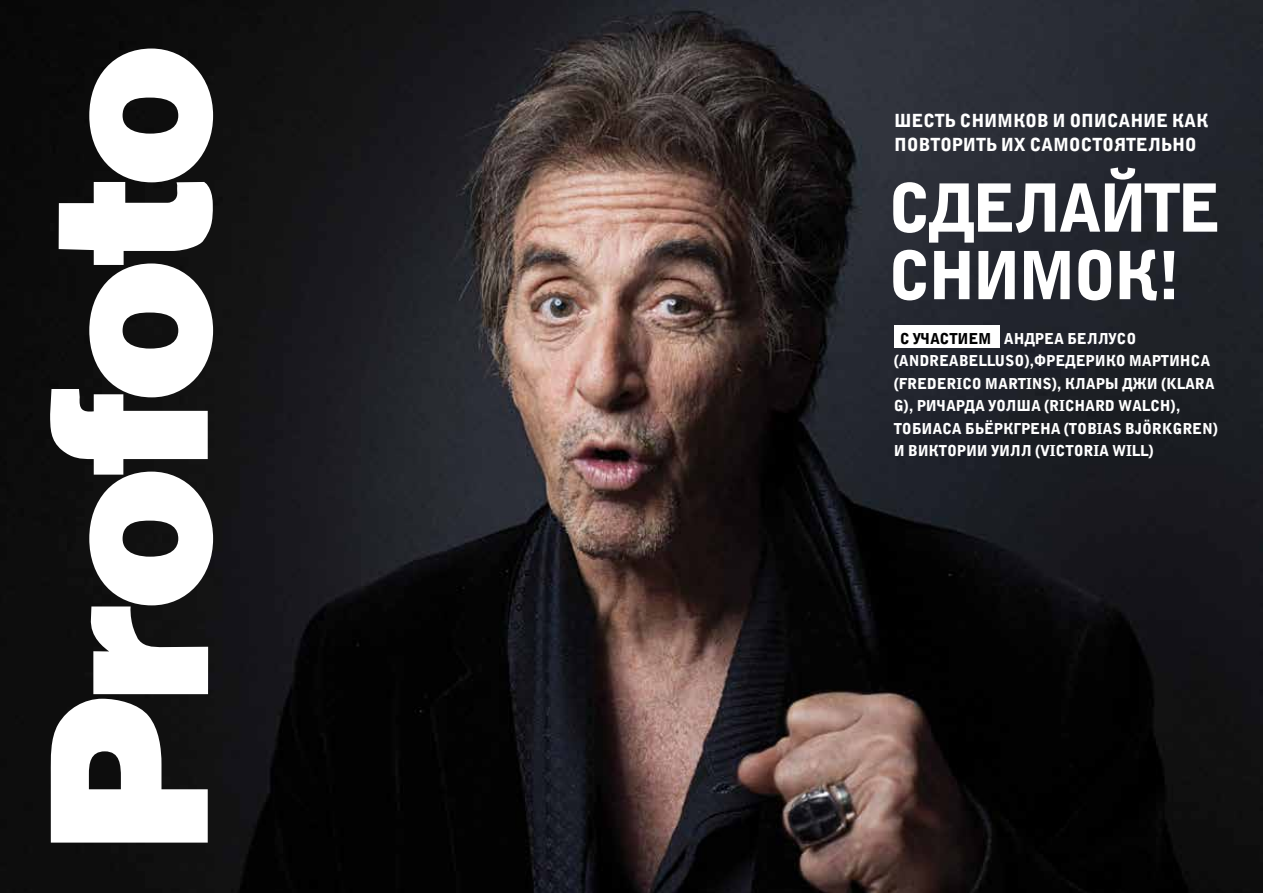
<style>
.page{position:relative;width:1263px;height:893px;background:#fff}
.page>*{position:absolute;margin:0;border:0;box-sizing:border-box;transform-origin:0 0}
.t1{font:900 66px/67.5px "Bell Gothic";letter-spacing:-.05em;color:#fff}
.t2{font:900 18px/24px "Bell Gothic";letter-spacing:-.01em;color:#fff}
.t3{font:900 15px/22.5px "Bell Gothic";letter-spacing:-.01em;color:#fff}
.s1{color:#000}
</style>
<div class="page">
<img style="left:0;top:0;width:1263px;height:893px">
<div style="left:894px;top:326px;width:105px;height:22px;background:#fff"></div>
<svg style="left:50px;top:49px;width:163px;height:794px"></svg>
<p class="t2" style="left:894px;top:109px;width:316px">ШЕСТЬ СНИМКОВ И ОПИСАНИЕ КАК<br>ПОВТОРИТЬ ИХ САМОСТОЯТЕЛЬНО</p>
<h1 class="t1" style="left:887px;top:176px;width:335px">СДЕЛАЙТЕ<br>СНИМОК!</h1>
<p class="t3" style="left:894px;top:327px;width:326px;text-indent:6px"><span class="s1">С УЧАСТИЕМ</span> АНДРЕА БЕЛЛУСО (ANDREABELLUSO),ФРЕДЕРИКО МАРТИНСА (FREDERICO MARTINS), КЛАРЫ ДЖИ (KLARA G), РИЧАРДА УОЛША (RICHARD WALCH), ТОБИАСА БЬЁРКГРЕНА (TOBIAS BJÖRKGREN)<br>И ВИКТОРИИ УИЛЛ (VICTORIA WILL)</p>
</div>
